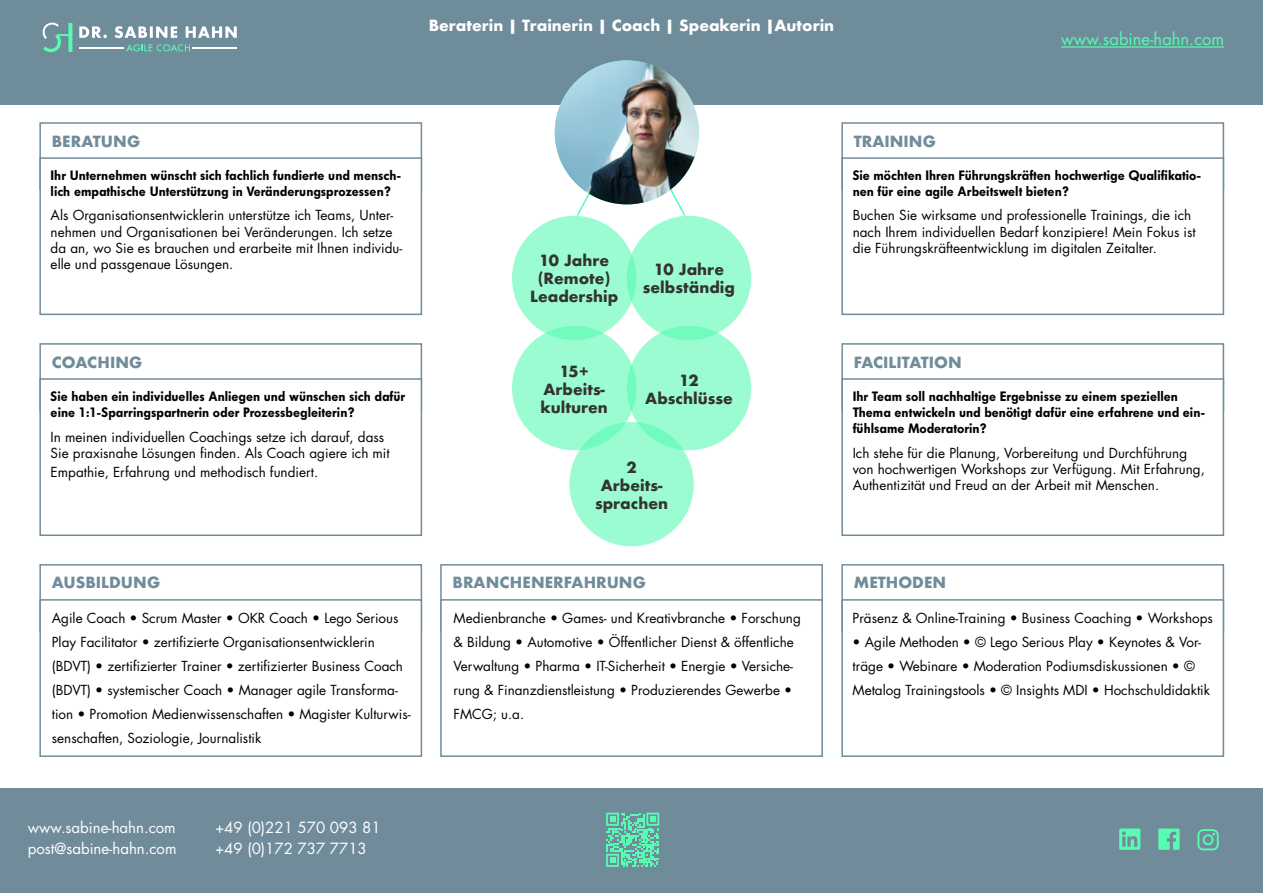
<style>
.page{position:relative;width:1263px;height:893px;background:#fff}
.page>*{position:absolute;margin:0;border:0;box-sizing:border-box;transform-origin:0 0}
.t1{font:16.5px "Futura";color:#57fbb1}
.t2{font:700 15px/18px "Futura";color:#333;text-align:center}
.t3{font:15px/21px "Futura Std";color:#fff}
.t4{font:700 15px "Futura";color:#708c9b}
.t5{font:700 15px "Futura";color:#fff}
.t6{font:13.5px/24px "Futura Std";color:#000}
.t7{font:13.5px/16.2px "Futura";color:#000}
.t8{font:800 13.5px/16.2px "Futura BQ";color:#000}
</style>
<div class="page">
<div style="left:0;top:788px;width:1263px;height:105px;background:#708c9b"></div>
<svg style="left:1119px;top:828px;width:21px;height:22px"></svg>
<svg style="left:1197px;top:829px;width:22px;height:21px"></svg>
<div style="left:440px;top:564px;width:383px;height:68px;background:#fff;border:2px solid #708c9b"></div>
<svg style="left:575px;top:182px;width:32px;height:35px"></svg>
<svg style="left:655px;top:173px;width:32px;height:44px"></svg>
<svg style="left:606px;top:813px;width:53px;height:54px"></svg>
<div style="left:0;top:0;width:1263px;height:104px;background:#6f8c9b"></div>
<svg style="left:79px;top:26px;width:158px;height:12px"></svg>
<svg style="left:42px;top:23px;width:30px;height:29px"></svg>
<hr style="left:192px;top:47px;width:45px;height:1px;background:#fff">
<hr style="left:79px;top:47px;width:45px;height:1px;background:#fff">
<svg style="left:126px;top:44px;width:64px;height:7px"></svg>
<hr style="left:1061px;top:46px;width:163px;height:2px;background:#57fbb1">
<div style="left:39px;top:343px;width:383px;height:68px;border:2px solid #708c9b"></div>
<div style="left:39px;top:378px;width:383px;height:158px;background:#fff;border:2px solid #708c9b"></div>
<div style="left:39px;top:122px;width:383px;height:68px;border:2px solid #708c9b"></div>
<div style="left:39px;top:157px;width:383px;height:158px;background:#fff;border:2px solid #708c9b"></div>
<div style="left:39px;top:564px;width:383px;height:68px;background:#fff;border:2px solid #708c9b"></div>
<div style="left:39px;top:599px;width:383px;height:158px;background:#fff;border:2px solid #708c9b"></div>
<div style="left:440px;top:599px;width:383px;height:158px;background:#fff;border:2px solid #708c9b"></div>
<div style="left:841px;top:343px;width:383px;height:68px;border:2px solid #708c9b"></div>
<div style="left:841px;top:378px;width:383px;height:158px;background:#fff;border:2px solid #708c9b"></div>
<div style="left:841px;top:564px;width:383px;height:68px;border:2px solid #708c9b"></div>
<div style="left:841px;top:599px;width:383px;height:158px;background:#fff;border:2px solid #708c9b"></div>
<div style="left:841px;top:122px;width:383px;height:68px;border:2px solid #708c9b"></div>
<div style="left:841px;top:157px;width:383px;height:158px;background:#fff;border:2px solid #708c9b"></div>
<div style="left:512px;top:216px;width:124px;height:124px;background:#9afcd0;border-radius:50%"></div>
<div style="left:569px;top:422px;width:125px;height:124px;background:#9afcd0;border-radius:50%"></div>
<div style="left:627px;top:326px;width:124px;height:124px;background:#9afcd0;border-radius:50%"></div>
<svg style="left:627px;top:216px;width:124px;height:124px;background:#97fbce"></svg>
<svg style="left:512px;top:326px;width:124px;height:124px;background:#95fbce"></svg>
<img style="left:555px;top:60px;width:144px;height:144px;border-radius:72px">
<svg style="left:1158px;top:828px;width:21px;height:22px"></svg>
<p class="t5" style="left:429px;top:14px;width:407px">Beraterin | Trainerin | Coach | Speakerin |Autorin</p>
<p class="t1" style="left:1061px;top:27px;width:164px">www.sabine-hahn.com</p>
<p class="t4" style="left:52px;top:130px;width:90px">BERATUNG</p>
<p class="t8" style="left:51px;top:167px;width:352px">Ihr Unternehmen wünscht sich fachlich fundierte und mensch&shy;lich empathische Unterstützung in Veränderungsprozessen?</p>
<p class="t7" style="left:51px;top:207px;width:353px">Als Organisationsentwicklerin unterstütze ich Teams, Unter&shy;nehmen und Organisationen bei Veränderungen. Ich setze da an, wo Sie es brauchen und erarbeite mit Ihnen individu&shy;elle und passgenaue Lösungen.</p>
<p class="t4" style="left:52px;top:351px;width:92px">COACHING</p>
<p class="t8" style="left:51px;top:388px;width:356px">Sie haben ein individuelles Anliegen und wünschen sich dafür eine 1:1-Sparringspartnerin oder Prozessbegleiterin?</p>
<p class="t7" style="left:51px;top:428px;width:341px">In meinen individuellen Coachings setze ich darauf, dass<br>Sie praxisnahe Lösungen finden. Als Coach agiere ich mit</p>
<p class="t7" style="left:51px;top:464px;width:269px">Empathie, Erfahrung und methodisch fundiert.</p>
<p class="t4" style="left:52px;top:572px;width:110px">AUSBILDUNG</p>
<p class="t6" style="left:52px;top:606px;width:360px">Agile Coach • Scrum Master • OKR Coach • Lego Serious Play Facilitator • zertifizierte Organisationsentwicklerin (BDVT) • zertifizierter Trainer • zertifizierter Business Coach (BDVT) • systemischer Coach • Manager agile Transforma&shy;tion • Promotion Medienwissenschaften • Magister Kulturwis&shy;senschaften, Soziologie, Journalistik</p>
<p class="t3" style="left:28px;top:817px;width:150px">www.sabine-hahn.com post@sabine-hahn.com</p>
<p class="t3" style="left:215px;top:817px;width:167px">+49 (0)221 570 093 81 +49 (0)172 737 7713</p>
<p class="t2" style="left:530px;top:252px;width:90px">10 Jahre (Remote)<br>Leadership</p>
<p class="t2" style="left:540px;top:362px;width:69px">15+<br>Arbeits&shy;kulturen</p>
<p class="t2" style="left:643px;top:261px;width:94px">10 Jahre selbständig</p>
<p class="t2" style="left:645px;top:371px;width:89px">12<br>Abschlüsse</p>
<p class="t2" style="left:595px;top:458px;width:75px">2<br>Arbeits&shy;sprachen</p>
<p class="t4" style="left:453px;top:572px;width:195px">BRANCHENERFAHRUNG</p>
<p class="t6" style="left:454px;top:606px;width:349px">Medienbranche • Games- und Kreativbranche • Forschung &amp; Bildung • Automotive • Öffentlicher Dienst &amp; öffentliche Verwaltung • Pharma • IT-Sicherheit • Energie • Versiche&shy;rung &amp; Finanzdienstleistung • Produzierendes Gewerbe • FMCG; u.a.</p>
<p class="t4" style="left:854px;top:130px;width:84px">TRAINING</p>
<p class="t8" style="left:853px;top:167px;width:350px">Sie möchten Ihren Führungskräften hochwertige Qualifikatio&shy;nen für eine agile Arbeitswelt bieten?</p>
<p class="t7" style="left:853px;top:207px;width:344px">Buchen Sie wirksame und professionelle Trainings, die ich nach Ihrem individuellen Bedarf konzipiere! Mein Fokus ist die Führungskräfteentwicklung im digitalen Zeitalter.</p>
<p class="t4" style="left:854px;top:351px;width:109px">FACILITATION</p>
<p class="t8" style="left:853px;top:388px;width:354px">Ihr Team soll nachhaltige Ergebnisse zu einem speziellen<br>Thema entwickeln und benötigt dafür eine erfahrene und ein&shy;fühlsame Moderatorin?</p>
<p class="t7" style="left:853px;top:445px;width:354px">Ich stehe für die Planung, Vorbereitung und Durchführung von hochwertigen Workshops zur Verfügung. Mit Erfahrung,<br>Authentizität und Freud an der Arbeit mit Menschen.</p>
<p class="t4" style="left:854px;top:572px;width:94px">METHODEN</p>
<p class="t6" style="left:853px;top:606px;width:362px">Präsenz &amp; Online-Training • Business Coaching • Workshops</p>
<p class="t6" style="left:853px;top:630px;width:359px">• Agile Methoden • © Lego Serious Play • Keynotes &amp; Vor&shy;träge • Webinare • Moderation Podiumsdiskussionen • ©<br>Metalog Trainingstools • © Insights MDI • Hochschuldidaktik</p>
</div>
